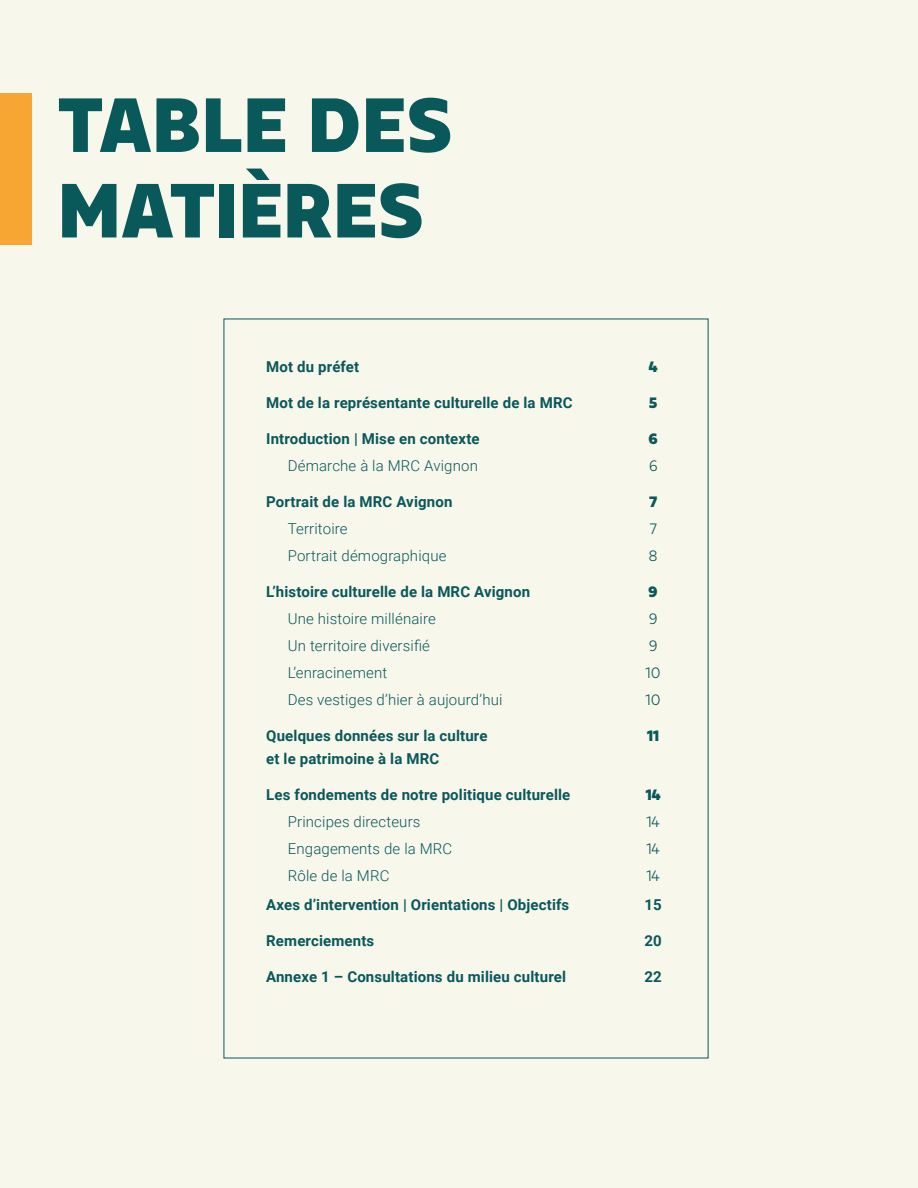
<style>
.page{position:relative;width:918px;height:1188px;background:#f8f7ec}
.page>*{position:absolute;margin:0;border:0;box-sizing:border-box;transform-origin:0 0}
.t1{font:900 76.5px/85.5px "Kappa Display";letter-spacing:.02em;color:#09585a}
.t2{font:700 15px "Roboto";letter-spacing:.01em;color:#09585a}
.t3{font:300 15px "Roboto";letter-spacing:.01em;color:#09585a}
.t4{font:15px "Kappa Display";letter-spacing:.01em;color:#09585a}
.t5{font:900 15px "Kappa Display";color:#09585a}
</style>
<div class="page">
<div style="left:0;top:93px;width:31px;height:151px;background:#f7a633"></div>
<h1 class="t1" style="left:59px;top:82px;width:395px">TABLE DES<br>MATIÈRES</h1>
<p class="t2" style="left:266px;top:357px;width:95px">Mot du préfet</p>
<p class="t5" style="left:649px;top:358px;width:10px">4</p>
<p class="t2" style="left:266px;top:393px;width:308px">Mot de la représentante culturelle de la MRC</p>
<p class="t5" style="left:649px;top:394px;width:10px">5</p>
<p class="t2" style="left:266px;top:429px;width:215px">Introduction | Mise en contexte</p>
<p class="t5" style="left:649px;top:430px;width:11px">6</p>
<p class="t3" style="left:288px;top:456px;width:192px">Démarche à la MRC Avignon</p>
<p class="t4" style="left:649px;top:457px;width:10px">6</p>
<p class="t2" style="left:266px;top:492px;width:188px">Portrait de la MRC Avignon</p>
<p class="t5" style="left:649px;top:493px;width:9px">7</p>
<p class="t3" style="left:288px;top:519px;width:61px">Territoire</p>
<p class="t4" style="left:650px;top:520px;width:8px">7</p>
<p class="t3" style="left:288px;top:546px;width:160px">Portrait démographique</p>
<p class="t4" style="left:649px;top:547px;width:10px">8</p>
<p class="t2" style="left:266px;top:582px;width:266px">L’histoire culturelle de la MRC Avignon</p>
<p class="t5" style="left:649px;top:583px;width:11px">9</p>
<p class="t3" style="left:288px;top:609px;width:150px">Une histoire millénaire</p>
<p class="t4" style="left:649px;top:610px;width:10px">9</p>
<p class="t3" style="left:288px;top:636px;width:144px">Un territoire diversifié</p>
<p class="t4" style="left:649px;top:637px;width:10px">9</p>
<p class="t3" style="left:288px;top:663px;width:101px">L’enracinement</p>
<p class="t4" style="left:646px;top:664px;width:17px">10</p>
<p class="t3" style="left:288px;top:690px;width:216px">Des vestiges d’hier à aujourd’hui</p>
<p class="t4" style="left:646px;top:691px;width:17px">10</p>
<p class="t2" style="left:266px;top:726px;width:223px">Quelques données sur la culture</p>
<p class="t5" style="left:647px;top:727px;width:14px">11</p>
<p class="t2" style="left:266px;top:748px;width:175px">et le patrimoine à la MRC</p>
<p class="t2" style="left:266px;top:784px;width:306px">Les fondements de notre politique culturelle</p>
<p class="t5" style="left:646px;top:785px;width:16px">14</p>
<p class="t3" style="left:288px;top:811px;width:134px">Principes directeurs</p>
<p class="t4" style="left:646px;top:812px;width:15px">14</p>
<p class="t3" style="left:288px;top:838px;width:166px">Engagements de la MRC</p>
<p class="t4" style="left:646px;top:839px;width:15px">14</p>
<p class="t3" style="left:288px;top:865px;width:103px">Rôle de la MRC</p>
<p class="t4" style="left:646px;top:866px;width:15px">14</p>
<p class="t2" style="left:266px;top:894px;width:305px">Axes d’intervention | Orientations | Objectifs</p>
<p class="t2" style="left:645px;top:894px;width:19px">15</p>
<p class="t2" style="left:266px;top:930px;width:110px">Remerciements</p>
<p class="t2" style="left:645px;top:930px;width:19px">20</p>
<p class="t2" style="left:266px;top:966px;width:301px">Annexe 1 – Consultations du milieu culturel</p>
<p class="t2" style="left:645px;top:966px;width:19px">22</p>
</div>
